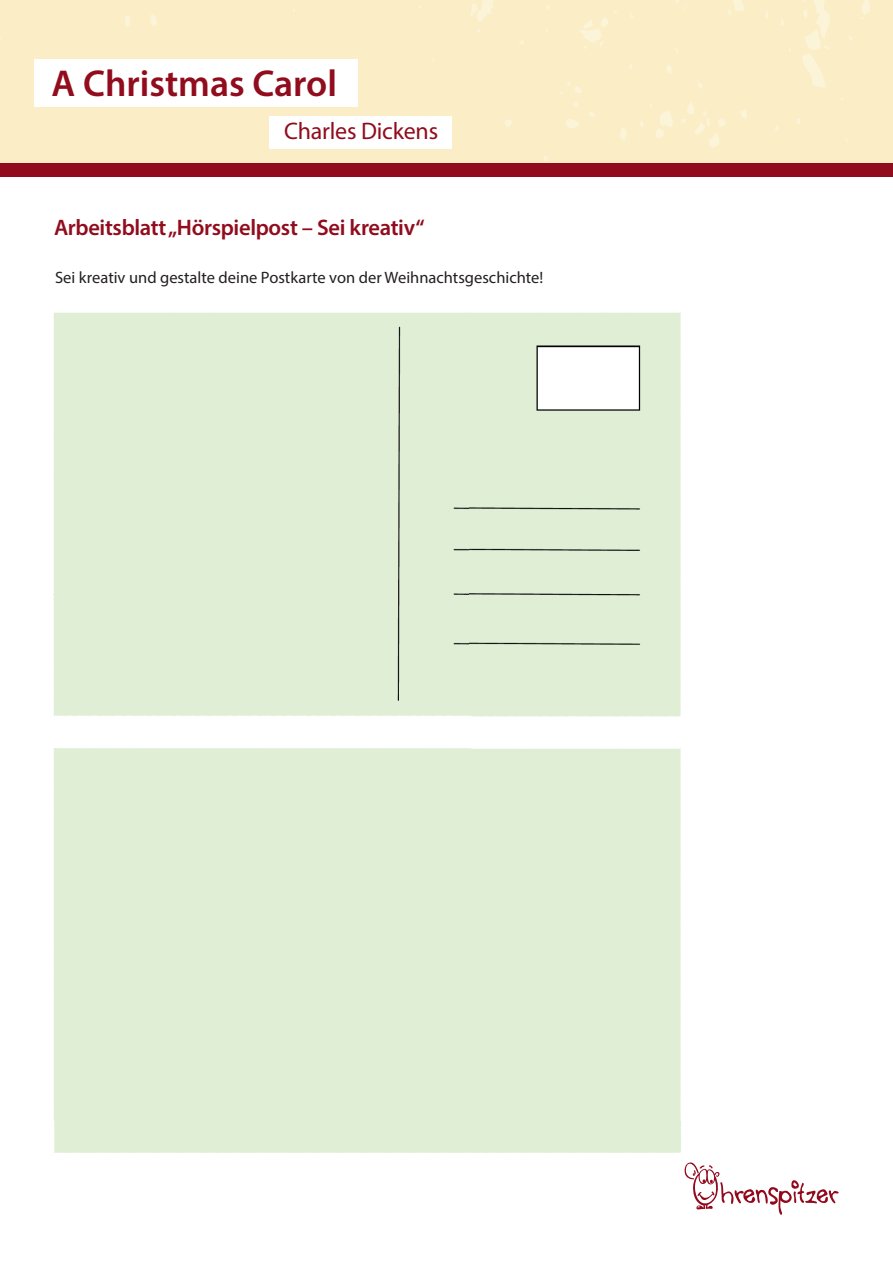
<style>
.page{position:relative;width:893px;height:1263px;background:#fff}
.page>*{position:absolute;margin:0;border:0;box-sizing:border-box;transform-origin:0 0}
.t1{font:600 37.5px "Myriad Pro";color:#910c1d}
.t2{font:24px "Myriad Pro";letter-spacing:-.01em;color:#910c1d}
.t3{font:600 22.5px "Myriad Pro";letter-spacing:-.015em;color:#910c1d}
.t4{font:16.5px "Myriad Pro";color:#231f20}
</style>
<div class="page">
<div style="left:0;top:0;width:893px;height:163px;background:#fbeec6"></div>
<div style="left:0;top:163px;width:893px;height:14px;background:#910c1d"></div>
<svg style="left:684px;top:1162px;width:154px;height:53px"></svg>
<div style="left:34px;top:60px;width:323px;height:47px;background:#fff"></div>
<div style="left:269px;top:116px;width:182px;height:33px;background:#fff"></div>
<div style="left:53px;top:312px;width:628px;height:841px;background:#dfeed5"></div>
<h1 class="t1" style="left:51px;top:59px;width:287px">A Christmas Carol</h1>
<h2 class="t2" style="left:284px;top:117px;width:156px">Charles Dickens</h2>
<h3 class="t3" style="left:54px;top:213px;width:372px">Arbeitsblatt „Hörspielpost – Sei kreativ“</h3>
<p class="t4" style="left:55px;top:267px;width:490px">Sei kreativ und gestalte deine Postkarte von der Weihnachtsgeschichte!</p>
</div>
